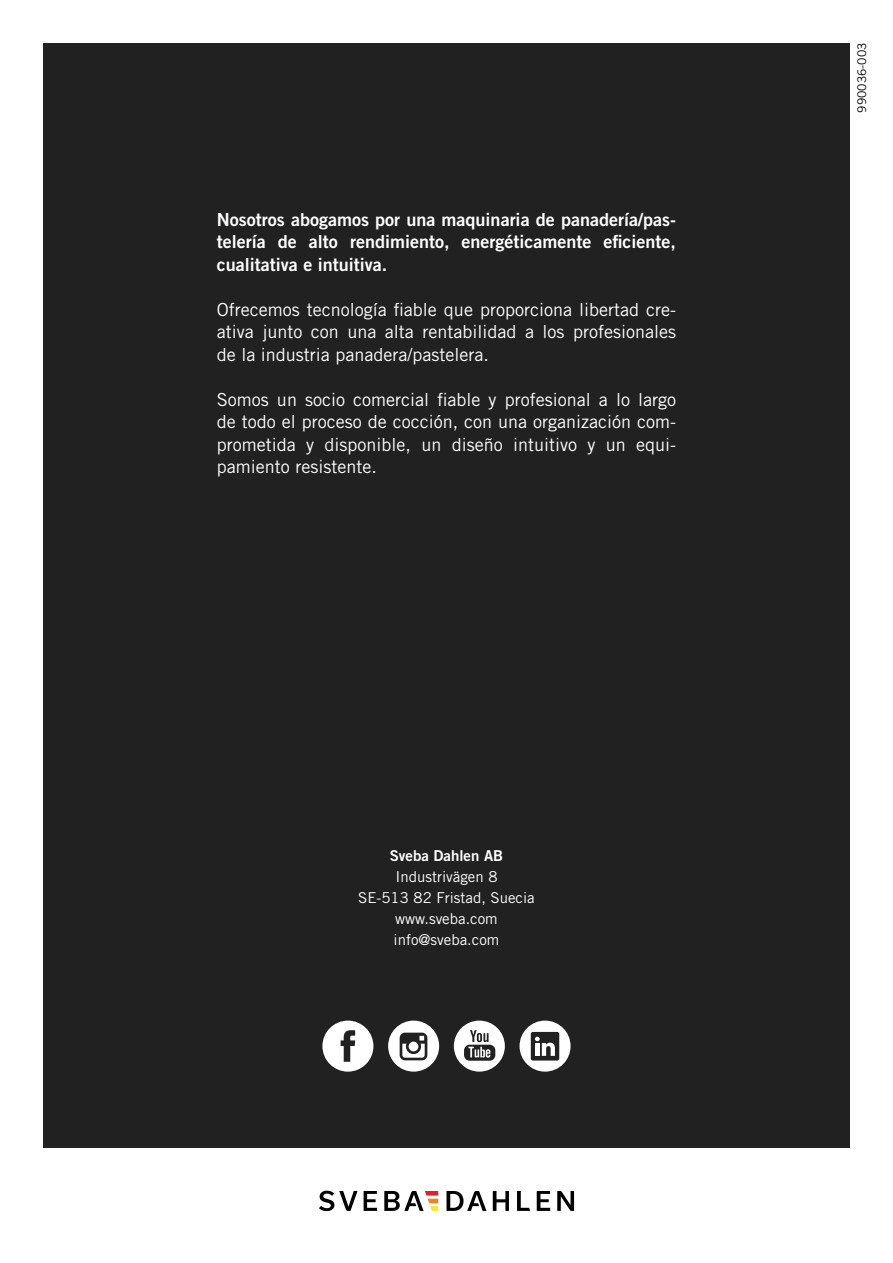
<style>
.page{position:relative;width:893px;height:1263px;background:#fff}
.page>*{position:absolute;margin:0;border:0;box-sizing:border-box;transform-origin:0 0}
.t1{font:18px/22.5px "Trade Gothic LT Std";color:#fff;text-align:justify}
.t2{font:18px/22.5px "Trade Gothic LT Std Bd 2";color:#fff;text-align:justify}
.t3{font:15px/21px "Trade Gothic LT Std";color:#fff;text-align:center}
.t4{font:15px "Trade Gothic LT Std Bd 2";color:#fff}
.t5{font:12px "Trade Gothic LT Std";color:#000}
</style>
<div class="page">
<div style="left:43px;top:43px;width:807px;height:1104px;background:#212121"></div>
<svg style="left:319px;top:1191px;width:38px;height:20px"></svg>
<svg style="left:364px;top:1191px;width:13px;height:20px"></svg>
<svg style="left:493px;top:1191px;width:16px;height:20px"></svg>
<svg style="left:537px;top:1191px;width:13px;height:20px"></svg>
<svg style="left:557px;top:1191px;width:17px;height:20px"></svg>
<svg style="left:446px;top:1191px;width:40px;height:20px"></svg>
<svg style="left:517px;top:1191px;width:13px;height:20px"></svg>
<svg style="left:384px;top:1191px;width:54px;height:20px"></svg>
<svg style="left:322px;top:1020px;width:51px;height:51px"></svg>
<svg style="left:520px;top:1020px;width:51px;height:51px"></svg>
<hr style="left:535px;top:1043px;width:4px;height:13px;background:#fff">
<svg style="left:454px;top:1020px;width:51px;height:51px"></svg>
<svg style="left:388px;top:1020px;width:51px;height:51px"></svg>
<p class="t2" style="left:217px;top:208px;width:461px">Nosotros abogamos por una maquinaria de panadería/pas&shy;telería de alto rendimiento, energéticamente eficiente, cualitativa e intuitiva.</p>
<p class="t1" style="left:217px;top:298px;width:461px">Ofrecemos tecnología fiable que proporciona libertad cre&shy;ativa junto con una alta rentabilidad a los profesionales de la industria panadera/pastelera.</p>
<p class="t1" style="left:217px;top:388px;width:461px">Somos un socio comercial fiable y profesional a lo largo de todo el proceso de cocción, con una organización com&shy;prometida y disponible, un diseño intuitivo y un equi&shy;pamiento resistente.</p>
<p class="t4" style="left:390px;top:847px;width:115px">Sveba Dahlen AB</p>
<p class="t3" style="left:358px;top:866px;width:178px">Industrivägen 8<br>SE-513 82 Fristad, Suecia www.sveba.com info@sveba.com</p>
<p class="t5" style="left:855px;top:113px;width:71px;rotate:-90deg">990036-003</p>
</div>
